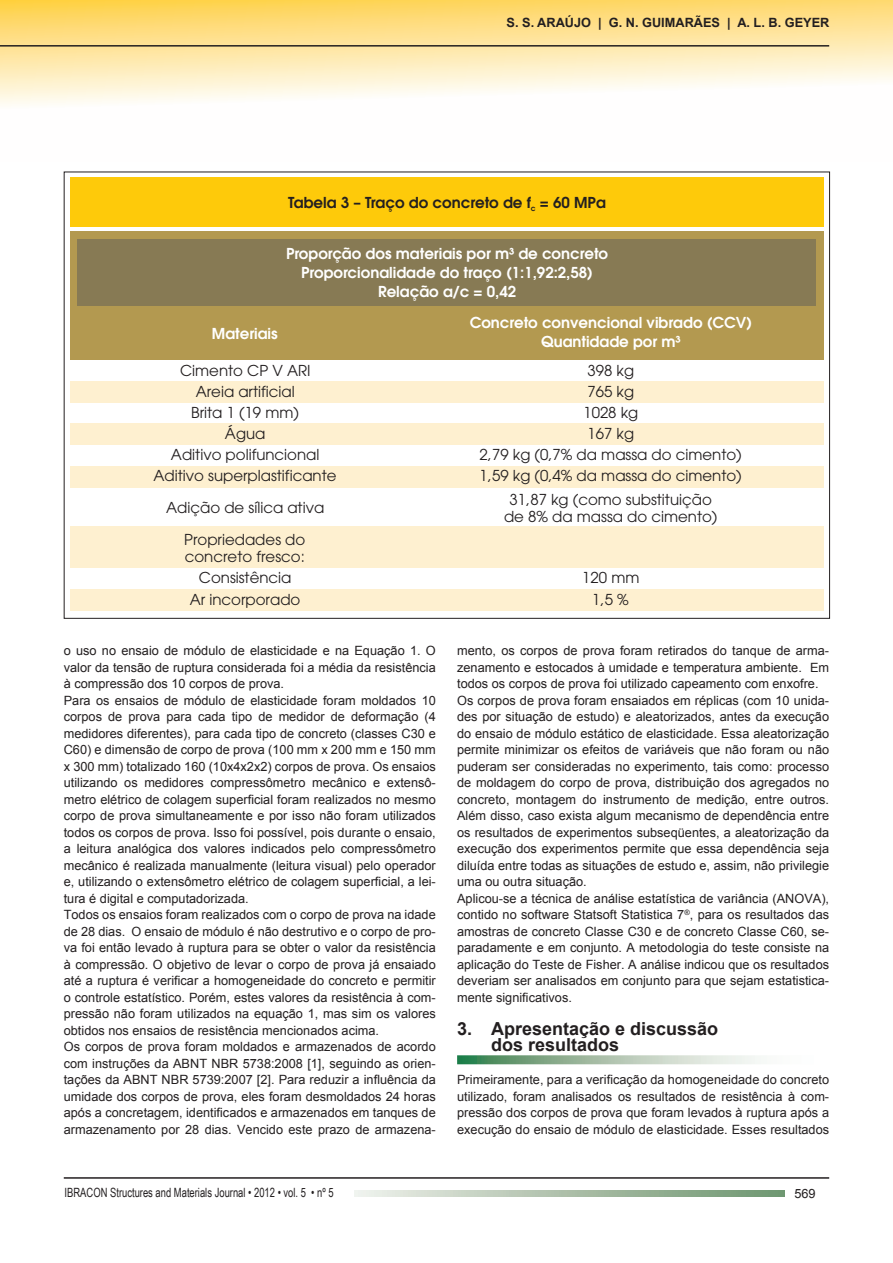
<style>
.page{position:relative;width:893px;height:1263px;background:#fff}
.page>*{position:absolute;margin:0;border:0;box-sizing:border-box;transform-origin:0 0}
.t1{font:700 18px/16.5px "Arial";color:#231f20}
.t2{font:15px/17.7px "Avant Garde";color:#231f20;text-align:center}
.t3{font:600 15px/19px "Avant Garde";color:#fff;text-align:center}
.t4{font:600 15px "Avant Garde";color:#231f20}
.t5{font:12.75px/16.5px "Arial";color:#231f20}
.t6{font:12.75px "Arial Narrow";color:#231f20;scale:.9 1}
.t7{font:700 12.75px "Arial";color:#231f20}
</style>
<div class="page">
<svg style="left:0;top:0;width:893px;height:105px"></svg>
<hr style="left:64px;top:1177px;width:765px;height:2px;background:#231f20">
<hr style="left:0;top:45px;width:829px;height:2px;background:#231f20">
<svg style="left:354px;top:1190px;width:431px;height:6px;background:#acc0aa"></svg>
<svg style="left:457px;top:1055px;width:300px;height:9px;background:#a5c1aa"></svg>
<div style="left:70px;top:381px;width:753px;height:21px;background:#fef0d0"></div>
<div style="left:70px;top:423px;width:753px;height:22px;background:#fef0d0"></div>
<div style="left:70px;top:466px;width:753px;height:22px;background:#fef0d0"></div>
<div style="left:70px;top:589px;width:753px;height:22px;background:#fef0d0"></div>
<div style="left:70px;top:526px;width:753px;height:42px;background:#fef0d0"></div>
<div style="left:70px;top:177px;width:753px;height:50px;background:#feca0a"></div>
<div style="left:70px;top:231px;width:753px;height:129px;background:#b39950"></div>
<div style="left:78px;top:239px;width:738px;height:67px;background:#877a54"></div>
<p class="t7" style="left:507px;top:15px;width:324px">S. S. Araújo | G. N. Guimarães | A. L. B. Geyer</p>
<p class="t4" style="left:288px;top:192px;width:50px">Tabela</p>
<p class="t4" style="left:365px;top:192px;width:242px">Traço do concreto de f<sub>c</sub> = 60 MPa</p>
<p class="t3" style="left:286px;top:244px;width:324px">Proporção dos materiais por m³ de concreto<br>Proporcionalidade do traço (1:1,92:2,58)<br>Relação a/c = 0,42</p>
<p class="t3" style="left:212px;top:323px;width:67px">Materiais</p>
<p class="t3" style="left:470px;top:313px;width:284px">Concreto convencional vibrado (CCV)<br>Quantidade por m³</p>
<p class="t2" style="left:180px;top:362px;width:132px">Cimento CP V ARI</p>
<p class="t2" style="left:588px;top:362px;width:48px">398 kg</p>
<p class="t2" style="left:196px;top:383px;width:101px">Areia artificial</p>
<p class="t2" style="left:588px;top:383px;width:48px">765 kg</p>
<p class="t2" style="left:191px;top:404px;width:109px">Brita 1 (19 mm)</p>
<p class="t2" style="left:583px;top:404px;width:56px">1028 kg</p>
<p class="t2" style="left:225px;top:425px;width:42px">Água</p>
<p class="t2" style="left:588px;top:425px;width:48px">167 kg</p>
<p class="t2" style="left:171px;top:446px;width:150px">Aditivo polifuncional</p>
<p class="t2" style="left:480px;top:446px;width:264px">2,79 kg (0,7% da massa do cimento)</p>
<p class="t2" style="left:154px;top:467px;width:184px">Aditivo superplastificante</p>
<p class="t2" style="left:480px;top:467px;width:264px">1,59 kg (0,4% da massa do cimento)</p>
<p class="t2" style="left:166px;top:499px;width:160px">Adição de sílica ativa</p>
<p class="t2" style="left:504px;top:490px;width:215px">31,87 kg (como substituição de 8% da massa do cimento)</p>
<p class="t2" style="left:184px;top:530px;width:123px;text-align:left">Propriedades do concreto fresco:</p>
<p class="t2" style="left:199px;top:569px;width:94px">Consistência</p>
<p class="t2" style="left:582px;top:569px;width:59px">120 mm</p>
<p class="t2" style="left:190px;top:590px;width:112px">Ar incorporado</p>
<p class="t2" style="left:592px;top:590px;width:38px">1,5 %</p>
<p class="t5" style="left:64px;top:642px;width:374px">o uso no ensaio de módulo de elasticidade e na Equação 1. O valor da tensão de ruptura considerada foi a média da resistência à compressão dos 10 corpos de prova.<br>Para os ensaios de módulo de elasticidade foram moldados 10 corpos de prova para cada tipo de medidor de deformação (4 medidores diferentes), para cada tipo de concreto (classes C30 e C60) e dimensão de corpo de prova (100 mm x 200 mm e 150 mm x 300 mm) totalizado 160 (10x4x2x2) corpos de prova. Os ensaios utilizando os medidores compressômetro mecânico e extensô&shy;metro elétrico de colagem superficial foram realizados no mesmo corpo de prova simultaneamente e por isso não foram utilizados todos os corpos de prova. Isso foi possível, pois durante o ensaio, a leitura analógica dos valores indicados pelo compressômetro mecânico é realizada manualmente (leitura visual) pelo operador e, utilizando o extensômetro elétrico de colagem superficial, a lei&shy;tura é digital e computadorizada.<br>Todos os ensaios foram realizados com o corpo de prova na idade de 28 dias. O ensaio de módulo é não destrutivo e o corpo de pro&shy;va foi então levado à ruptura para se obter o valor da resistência à compressão. O objetivo de levar o corpo de prova já ensaiado até a ruptura é verificar a homogeneidade do concreto e permitir o controle estatístico. Porém, estes valores da resistência à com&shy;pressão não foram utilizados na equação 1, mas sim os valores obtidos nos ensaios de resistência mencionados acima.<br>Os corpos de prova foram moldados e armazenados de acordo com instruções da ABNT NBR 5738:2008 [1], seguindo as orien&shy;tações da ABNT NBR 5739:2007 [2]. Para reduzir a influência da umidade dos corpos de prova, eles foram desmoldados 24 horas após a concretagem, identificados e armazenados em tanques de armazenamento por 28 dias. Vencido este prazo de armazena-</p>
<p class="t5" style="left:457px;top:642px;width:374px">mento, os corpos de prova foram retirados do tanque de arma&shy;zenamento e estocados à umidade e temperatura ambiente. Em todos os corpos de prova foi utilizado capeamento com enxofre.<br>Os corpos de prova foram ensaiados em réplicas (com 10 unida&shy;des por situação de estudo) e aleatorizados, antes da execução do ensaio de módulo estático de elasticidade. Essa aleatorização permite minimizar os efeitos de variáveis que não foram ou não puderam ser consideradas no experimento, tais como: processo de moldagem do corpo de prova, distribuição dos agregados no concreto, montagem do instrumento de medição, entre outros.<br>Além disso, caso exista algum mecanismo de dependência entre os resultados de experimentos subseqüentes, a aleatorização da execução dos experimentos permite que essa dependência seja diluída entre todas as situações de estudo e, assim, não privilegie uma ou outra situação.<br>Aplicou-se a técnica de análise estatística de variância (ANOVA), contido no software Statsoft Statistica 7<sup>®</sup>, para os resultados das amostras de concreto Classe C30 e de concreto Classe C60, se&shy;paradamente e em conjunto. A metodologia do teste consiste na aplicação do Teste de Fisher. A análise indicou que os resultados deveriam ser analisados em conjunto para que sejam estatistica&shy;mente significativos.</p>
<h1 class="t1" style="left:491px;top:1020px;width:229px;text-indent:-34px">3. Apresentação e discussão dos resultados</h1>
<p class="t5" style="left:457px;top:1071px;width:374px;text-align:justify">Primeiramente, para a verificação da homogeneidade do concreto utilizado, foram analisados os resultados de resistência à com&shy;pressão dos corpos de prova que foram levados à ruptura após a execução do ensaio de módulo de elasticidade. Esses resultados</p>
<p class="t6" style="left:65px;top:1183px;width:300px">IBRACON Structures and Materials Journal • 2012 • vol. 5 • nº 5</p>
<p class="t5" style="left:794px;top:1185px;width:23px">569</p>
</div>
